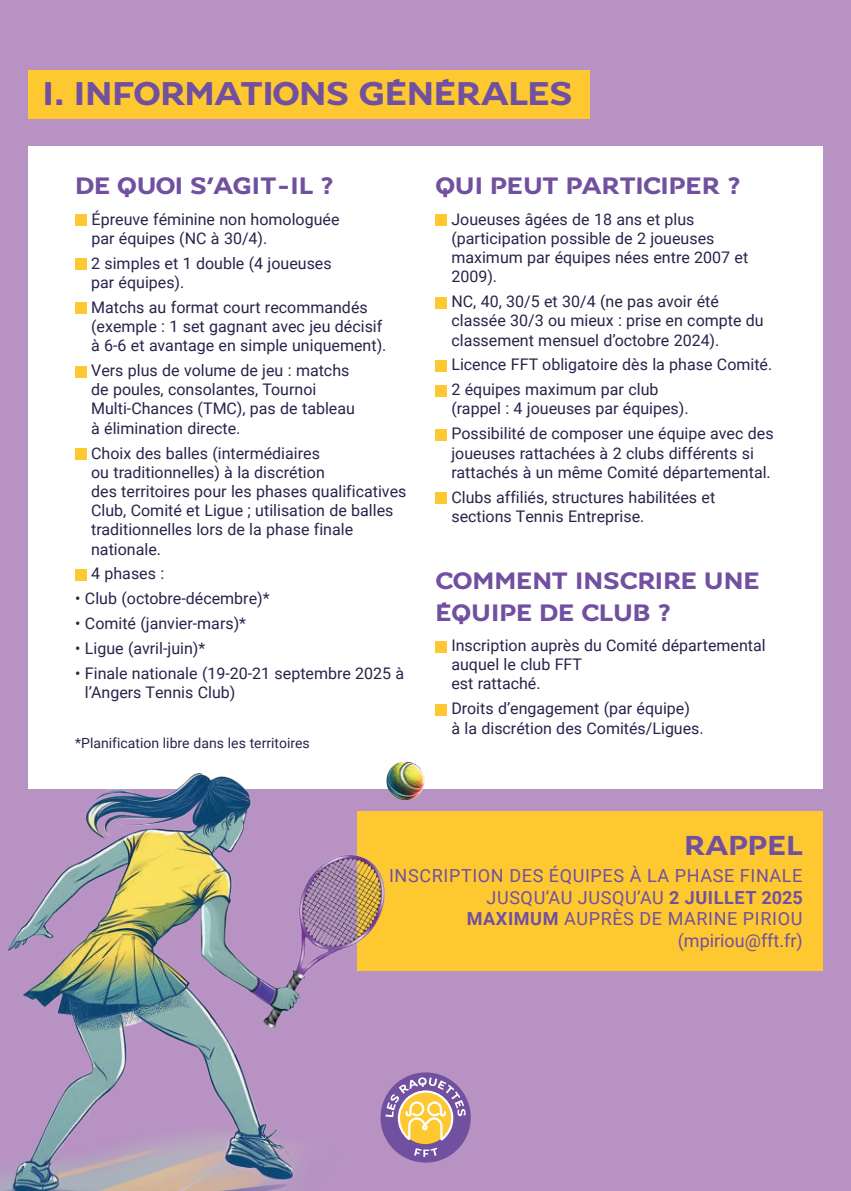
<style>
.page{position:relative;width:851px;height:1191px;background:#fff}
.page>*{position:absolute;margin:0;border:0;box-sizing:border-box;transform-origin:0 0}
.t1{font:36px "FF Tennis V";letter-spacing:-.02em;color:#7150a0}
.t2{font:30px "FF Tennis V";letter-spacing:-.01em;color:#7150a0}
.t3{font:26px/31.2px "FF Tennis V";letter-spacing:-.01em;color:#7150a0}
.t4{font:18px/21.6px "Roboto";letter-spacing:.035em;color:#7150a0;text-align:right}
.t5{font:16px/19.2px "Roboto";color:#29234a}
.t6{font:14px "Roboto";color:#29234a}
.s1{font-weight:700}
</style>
<div class="page">
<div style="left:0;top:0;width:850px;height:1191px;background:#b792c3"></div>
<div style="left:357px;top:811px;width:465px;height:159px;background:#fec830"></div>
<div style="left:380px;top:1072px;width:90px;height:90px;background:#7150a0;border-radius:50%"></div>
<svg style="left:423px;top:1147px;width:14px;height:10px"></svg>
<svg style="left:422px;top:1077px;width:43px;height:63px"></svg>
<div style="left:28px;top:146px;width:794px;height:642px;background:#fff"></div>
<div style="left:75px;top:214px;width:12px;height:12px;background:#fec830"></div>
<div style="left:75px;top:258px;width:12px;height:12px;background:#fec830"></div>
<div style="left:75px;top:302px;width:12px;height:12px;background:#fec830"></div>
<div style="left:75px;top:366px;width:12px;height:11px;background:#fec830"></div>
<div style="left:75px;top:448px;width:12px;height:12px;background:#fec830"></div>
<div style="left:75px;top:569px;width:12px;height:12px;background:#fec830"></div>
<div style="left:435px;top:214px;width:12px;height:12px;background:#fec830"></div>
<div style="left:435px;top:297px;width:12px;height:11px;background:#fec830"></div>
<div style="left:435px;top:360px;width:12px;height:12px;background:#fec830"></div>
<div style="left:435px;top:385px;width:12px;height:12px;background:#fec830"></div>
<div style="left:435px;top:429px;width:12px;height:12px;background:#fec830"></div>
<div style="left:435px;top:492px;width:12px;height:12px;background:#fec830"></div>
<div style="left:435px;top:641px;width:12px;height:11px;background:#fec830"></div>
<div style="left:435px;top:704px;width:12px;height:12px;background:#fec830"></div>
<div style="left:28px;top:71px;width:562px;height:48px;background:#fec830"></div>
<img style="left:0;top:773px;width:422px;height:418px">
<img style="left:380px;top:761px;width:49px;height:44px">
<h1 class="t1" style="left:43px;top:73px;width:531px">I. INFORMATIONS GÉNÉRALES</h1>
<h3 class="t3" style="left:75px;top:170px;width:260px">DE QUOI S’AGIT-IL ?</h3>
<p class="t5" style="left:91px;top:209px;width:249px">Épreuve féminine non homologuée par équipes (NC à 30/4).</p>
<p class="t5" style="left:91px;top:253px;width:242px">2 simples et 1 double (4 joueuses par équipes).</p>
<p class="t5" style="left:91px;top:297px;width:297px">Matchs au format court recommandés (exemple : 1 set gagnant avec jeu décisif à 6-6 et avantage en simple uniquement).</p>
<p class="t5" style="left:91px;top:360px;width:265px">Vers plus de volume de jeu : matchs de poules, consolantes, Tournoi<br>Multi-Chances (TMC), pas de tableau à élimination directe.</p>
<p class="t5" style="left:91px;top:443px;width:317px">Choix des balles (intermédiaires<br>ou traditionnelles) à la discrétion<br>des territoires pour les phases qualificatives Club, Comité et Ligue ; utilisation de balles traditionnelles lors de la phase finale nationale.</p>
<p class="t5" style="left:91px;top:563px;width:75px">4 phases :</p>
<p class="t5" style="left:75px;top:588px;width:196px">• Club (octobre-décembre)*</p>
<p class="t5" style="left:75px;top:613px;width:172px">• Comité (janvier-mars)*</p>
<p class="t5" style="left:75px;top:638px;width:132px">• Ligue (avril-juin)*</p>
<p class="t5" style="left:85px;top:663px;width:321px;text-indent:-10px">• Finale nationale (19-20-21 septembre 2025 à l’Angers Tennis Club)</p>
<p class="t6" style="left:75px;top:733px;width:236px">*Planification libre dans les territoires</p>
<h3 class="t3" style="left:435px;top:170px;width:307px">QUI PEUT PARTICIPER ?</h3>
<p class="t5" style="left:451px;top:209px;width:298px">Joueuses âgées de 18 ans et plus (participation possible de 2 joueuses maximum par équipes nées entre 2007 et<br>2009).</p>
<p class="t5" style="left:451px;top:291px;width:314px">NC, 40, 30/5 et 30/4 (ne pas avoir été classée 30/3 ou mieux : prise en compte du classement mensuel d’octobre 2024).</p>
<p class="t5" style="left:451px;top:352px;width:322px;line-height:24.8px">Licence FFT obligatoire dès la phase Comité.<br>2 équipes maximum par club</p>
<p class="t5" style="left:451px;top:396px;width:324px;line-height:24.8px">(rappel : 4 joueuses par équipes).<br>Possibilité de composer une équipe avec des</p>
<p class="t5" style="left:451px;top:443px;width:321px">joueuses rattachées à 2 clubs différents si rattachés à un même Comité départemental.</p>
<p class="t5" style="left:451px;top:487px;width:265px">Clubs affiliés, structures habilitées et sections Tennis Entreprise.</p>
<h3 class="t3" style="left:435px;top:565px;width:326px">COMMENT INSCRIRE UNE<br>ÉQUIPE DE CLUB ?</h3>
<p class="t5" style="left:451px;top:635px;width:316px">Inscription auprès du Comité départemental auquel le club FFT<br>est rattaché.</p>
<p class="t5" style="left:451px;top:698px;width:254px">Droits d’engagement (par équipe)<br>à la discrétion des Comités/Ligues.</p>
<h2 class="t2" style="left:684px;top:828px;width:120px">RAPPEL</h2>
<p class="t4" style="left:389px;top:864px;width:415px">INSCRIPTION DES ÉQUIPES À LA PHASE FINALE<br>JUSQU’AU JUSQU’AU <span class="s1">2 JUILLET 2025<br>MAXIMUM</span> AUPRÈS DE MARINE PIRIOU (mpiriou@fft.fr)</p>
</div>
